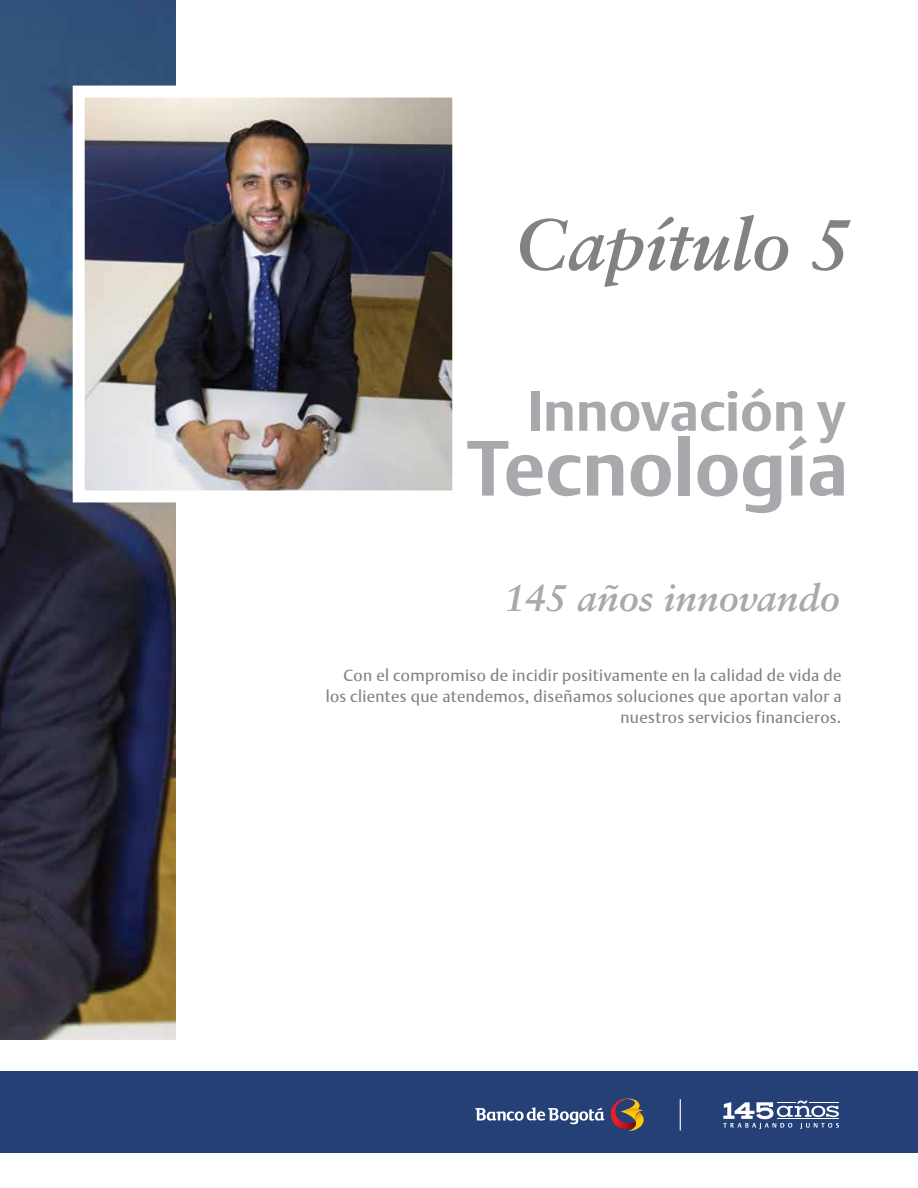
<style>
.page{position:relative;width:918px;height:1188px;background:#fff}
.page>*{position:absolute;margin:0;border:0;box-sizing:border-box;transform-origin:0 0}
.t1{font:700 77.4px "DTL Argo T";color:#a7a9ac}
.t2{font:italic 700 72px "Sabon LT Std";letter-spacing:-.005em;color:#808285}
.t3{font:700 55.5px "DTL Argo T";color:#a7a9ac}
.t4{font:italic 700 37.5px "Sabon LT Std";color:#a7a9ac}
.t5{font:16.2px/21px "DTL Argo T";letter-spacing:.025em;color:#808285;text-align:right}
</style>
<div class="page">
<img style="left:0;top:0;width:176px;height:1040px">
<div style="left:0;top:1071px;width:918px;height:81px;background:#244077"></div>
<svg style="left:723px;top:1101px;width:116px;height:28px"></svg>
<svg style="left:475px;top:1107px;width:129px;height:17px"></svg>
<svg style="left:610px;top:1099px;width:34px;height:32px"></svg>
<hr style="left:680px;top:1099px;width:1px;height:31px;background:#fff">
<img style="left:86px;top:99px;width:365px;height:390px">
<div style="left:73px;top:86px;width:391px;height:416px;border:12px solid #fff"></div>
<h2 class="t2" style="left:515px;top:201px;width:337px">Capítulo 5</h2>
<h3 class="t3" style="left:527px;top:378px;width:320px">Innovación y</h3>
<h1 class="t1" style="left:467px;top:422px;width:383px">Tecnología</h1>
<h3 class="t4" style="left:504px;top:575px;width:337px">145 años innovando</h3>
<p class="t5" style="left:326px;top:665px;width:517px">Con el compromiso de incidir positivamente en la calidad de vida de los clientes que atendemos, diseñamos soluciones que aportan valor a nuestros servicios financieros.</p>
</div>
